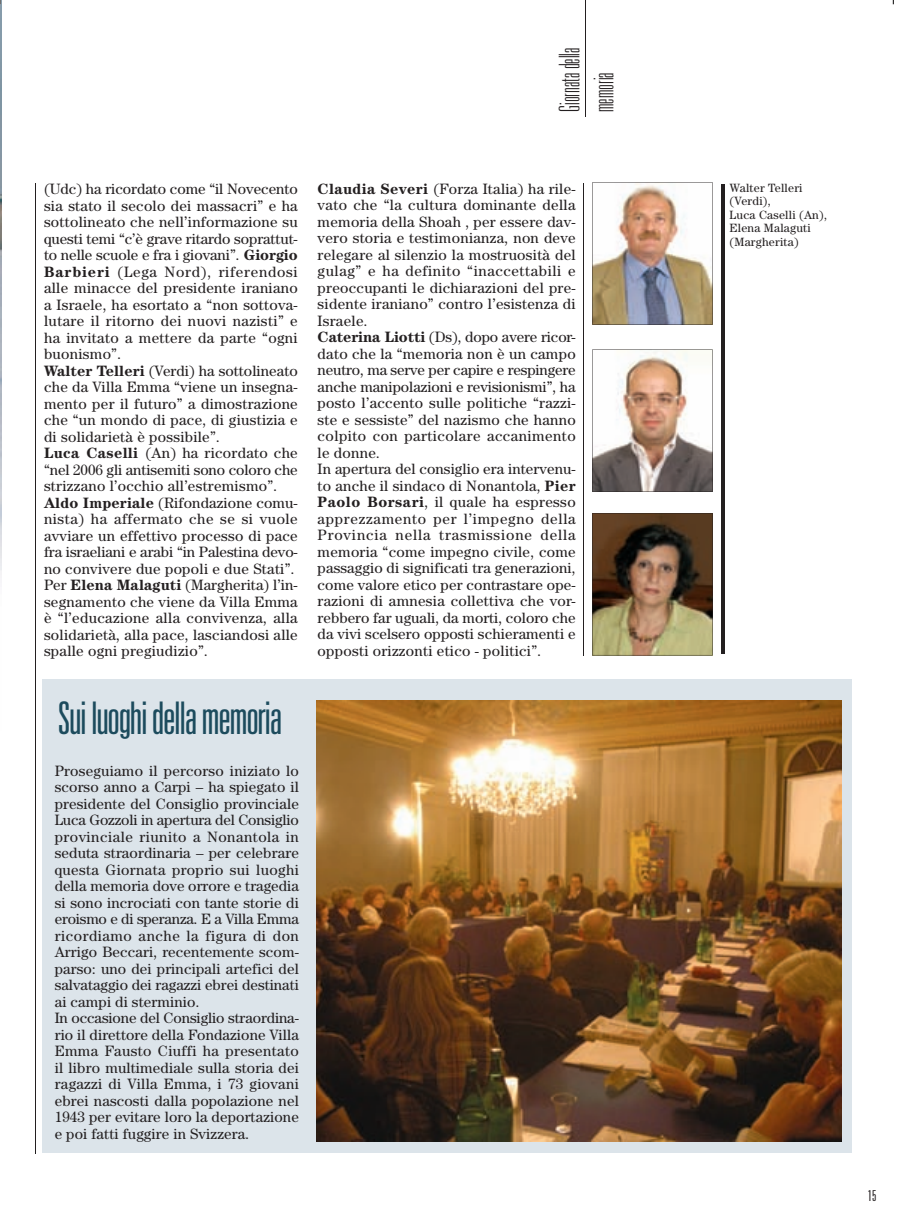
<style>
.page{position:relative;width:902px;height:1231px;background:#fff}
.page>*{position:absolute;margin:0;border:0;box-sizing:border-box;transform-origin:0 0}
.t1{font:300 ultra-condensed 45px "Univers LT Std";letter-spacing:-.03em;color:#1c4b5d}
.t2{font:100 ultra-condensed 28.5px/34.2px "Univers LT Std";color:#231f20}
.t3{font:15px/16.5px "Century Std";letter-spacing:.02em;color:#231f20}
.t4{font:300 ultra-condensed 15px "Univers LT Std";color:#231f20}
.t5{font:12px/13.5px "Century Std";letter-spacing:.02em;color:#231f20}
.s1{font-weight:700}
</style>
<div class="page">
<hr style="left:585px;top:0;width:1px;height:117px;background:#231f20">
<hr style="left:35px;top:183px;width:1px;height:971px;background:#231f20">
<img style="left:0;top:4px;width:1px;height:574px">
<div style="left:43px;top:679px;width:809px;height:474px;background:#dce4ea"></div>
<img style="left:316px;top:700px;width:525px;height:441px">
<hr style="left:721px;top:184px;width:3px;height:470px;background:#231f20">
<hr style="left:583px;top:183px;width:1px;height:472px;background:#231f20">
<svg style="left:592px;top:349px;width:120px;height:143px"></svg>
<img style="left:592px;top:182px;width:120px;height:143px">
<svg style="left:592px;top:513px;width:120px;height:142px;background:#745e41"></svg>
<h2 class="t2" style="left:554px;top:112px;width:66px;rotate:-90deg">Giornata della memoria</h2>
<p class="t3" style="left:44px;top:182px;width:255px">(Udc) ha ricordato come “il Novecento sia stato il secolo dei massacri” e ha sottolineato che nell’informazione su questi temi “c’è grave ritardo soprattut&shy;to nelle scuole e fra i giovani”. <span class="s1">Giorgio Barbieri</span> (Lega Nord), riferendosi alle minacce del presidente iraniano a Israele, ha esortato a “non sottova&shy;lutare il ritorno dei nuovi nazisti” e ha invitato a mettere da parte “ogni buonismo”.<br><span class="s1">Walter Telleri</span> (Verdi) ha sottolineato che da Villa Emma “viene un insegna&shy;mento per il futuro” a dimostrazione che “un mondo di pace, di giustizia e di solidarietà è possibile”.<br><span class="s1">Luca Caselli</span> (An) ha ricordato che “nel 2006 gli antisemiti sono coloro che strizzano l’occhio all’estremismo”.<br><span class="s1">Aldo Imperiale</span> (Rifondazione comu&shy;nista) ha affermato che se si vuole avviare un effettivo processo di pace fra israeliani e arabi “in Palestina devo&shy;no convivere due popoli e due Stati”.<br>Per <span class="s1">Elena Malaguti</span> (Margherita) l’in&shy;segnamento che viene da Villa Emma è “l’educazione alla convivenza, alla solidarietà, alla pace, lasciandosi alle spalle ogni pregiudizio”.</p>
<p class="t3" style="left:318px;top:182px;width:259px"><span class="s1">Claudia Severi</span> (Forza Italia) ha rile&shy;vato che “la cultura dominante della memoria della Shoah , per essere dav&shy;vero storia e testimonianza, non deve relegare al silenzio la mostruosità del gulag” e ha definito “inaccettabili e preoccupanti le dichiarazioni del pre&shy;sidente iraniano” contro l’esistenza di Israele.<br><span class="s1">Caterina Liotti</span> (Ds), dopo avere ricor&shy;dato che la “memoria non è un campo neutro, ma serve per capire e respingere anche manipolazioni e revisionismi”, ha posto l’accento sulle politiche “razzi&shy;ste e sessiste” del nazismo che hanno colpito con particolare accanimento le donne.<br>In apertura del consiglio era intervenu&shy;to anche il sindaco di Nonantola, <span class="s1">Pier Paolo Borsari</span>, il quale ha espresso apprezzamento per l’impegno della Provincia nella trasmissione della memoria “come impegno civile, come passaggio di significati tra generazioni, come valore etico per contrastare ope&shy;razioni di amnesia collettiva che vor&shy;rebbero far uguali, da morti, coloro che da vivi scelsero opposti schieramenti e opposti orizzonti etico - politici”.</p>
<h1 class="t1" style="left:58px;top:700px;width:226px">Sui luoghi della memoria</h1>
<p class="t3" style="left:55px;top:764px;width:246px">Proseguiamo il percorso iniziato lo scorso anno a Carpi – ha spiegato il presidente del Consiglio provinciale Luca Gozzoli in apertura del Consiglio provinciale riunito a Nonantola in seduta straordinaria – per celebrare questa Giornata proprio sui luoghi della memoria dove orrore e tragedia si sono incrociati con tante storie di eroismo e di speranza. E a Villa Emma ricordiamo anche la figura di don Arrigo Beccari, recentemente scom&shy;parso: uno dei principali artefici del salvataggio dei ragazzi ebrei destinati ai campi di sterminio.<br>In occasione del Consiglio straordina&shy;rio il direttore della Fondazione Villa Emma Fausto Ciuffi ha presentato il libro multimediale sulla storia dei ragazzi di Villa Emma, i 73 giovani ebrei nascosti dalla popolazione nel 1943 per evitare loro la deportazione e poi fatti fuggire in Svizzera.</p>
<p class="t5" style="left:729px;top:182px;width:99px">Walter Telleri (Verdi),<br>Luca Caselli (An),<br>Elena Malaguti (Margherita)</p>
<p class="t4" style="left:868px;top:1190px;width:10px">15</p>
</div>
